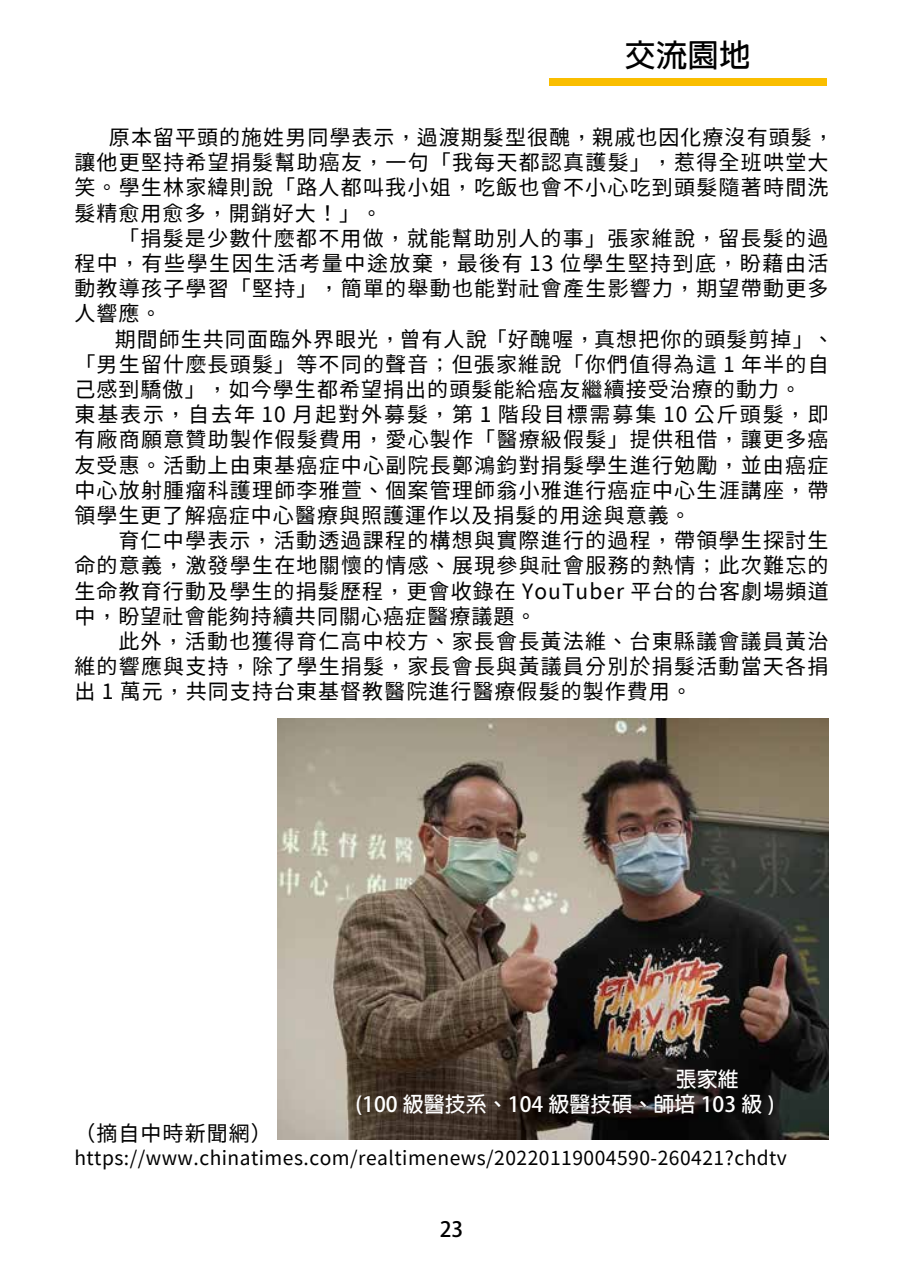
<style>
.page{position:relative;width:903px;height:1275px;background:#fff}
.page>*{position:absolute;margin:0;border:0;box-sizing:border-box;transform-origin:0 0}
.t1{font:700 31.5px "Adobe Fan Heiti Std";color:#000}
.t2{font:21px/25.2px "Taipei Sans TC Beta";letter-spacing:.055em;color:#000;text-align:justify}
.t3{font:700 21px/25.2px "Adobe Fan Heiti Std";color:#fff}
.t4{font:700 21px "Adobe Fan Heiti Std";color:#000}
.t5{font:19.25px "Taipei Sans TC Beta";letter-spacing:.025em;color:#000}
</style>
<div class="page">
<div style="left:549px;top:79px;width:277px;height:7px;background:#fabe00"></div>
<img style="left:278px;top:718px;width:550px;height:421px">
<h1 class="t1" style="left:624px;top:37px;width:127px">交流園地</h1>
<p class="t2" style="left:74px;top:125px;width:761px;text-align:left;text-indent:35px">原本留平頭的施姓男同學表示，過渡期髮型很醜，親戚也因化療沒有頭髮，讓他更堅持希望捐髮幫助癌友，一句「我每天都認真護髮」，惹得全班哄堂大笑。學生林家緯則說「路人都叫我小姐，吃飯也會不小心吃到頭髮隨著時間洗髮精愈用愈多，開銷好大！」。</p>
<p class="t2" style="left:74px;top:226px;width:756px;text-indent:44px">「捐髮是少數什麼都不用做，就能幫助別人的事」張家維說，留長髮的過程中，有些學生因生活考量中途放棄，最後有 13 位學生堅持到底，盼藉由活動教導孩子學習「堅持」，簡單的舉動也能對社會產生影響力，期望帶動更多人響應。</p>
<p class="t2" style="left:74px;top:327px;width:761px;text-align:left;text-indent:40px">期間師生共同面臨外界眼光，曾有人說「好醜喔，真想把你的頭髮剪掉」、「男生留什麼長頭髮」等不同的聲音；但張家維說「你們值得為這 1 年半的自己感到驕傲」，如今學生都希望捐出的頭髮能給癌友繼續接受治療的動力。<br>東基表示，自去年 10 月起對外募髮，第 1 階段目標需募集 10 公斤頭髮，即有廠商願意贊助製作假髮費用，愛心製作「醫療級假髮」提供租借，讓更多癌友受惠。活動上由東基癌症中心副院長鄭鴻鈞對捐髮學生進行勉勵，並由癌症中心放射腫瘤科護理師李雅萱、個案管理師翁小雅進行癌症中心生涯講座，帶領學生更了解癌症中心醫療與照護運作以及捐髮的用途與意義。</p>
<p class="t2" style="left:74px;top:528px;width:756px;text-indent:44px">育仁中學表示，活動透過課程的構想與實際進行的過程，帶領學生探討生命的意義，激發學生在地關懷的情感、展現參與社會服務的熱情；此次難忘的生命教育行動及學生的捐髮歷程，更會收錄在 YouTuber 平台的台客劇場頻道中，盼望社會能夠持續共同關心癌症醫療議題。</p>
<p class="t2" style="left:74px;top:629px;width:755px;text-indent:44px">此外，活動也獲得育仁高中校方、家長會長黃法維、台東縣議會議員黃治維的響應與支持，除了學生捐髮，家長會長與黃議員分別於捐髮活動當天各捐出 1 萬元，共同支持台東基督教醫院進行醫療假髮的製作費用。</p>
<p class="t3" style="left:355px;top:1067px;width:420px;text-indent:320px">張家維(100 級醫技系、104 級醫技碩、師培 103 級 )</p>
<p class="t2" style="left:74px;top:1121px;width:199px">（摘自中時新聞網）</p>
<p class="t5" style="left:74px;top:1147px;width:714px">https://www.chinatimes.com/realtimenews/20220119004590-260421?chdtv</p>
<p class="t4" style="left:440px;top:1216px;width:25px">23</p>
</div>
